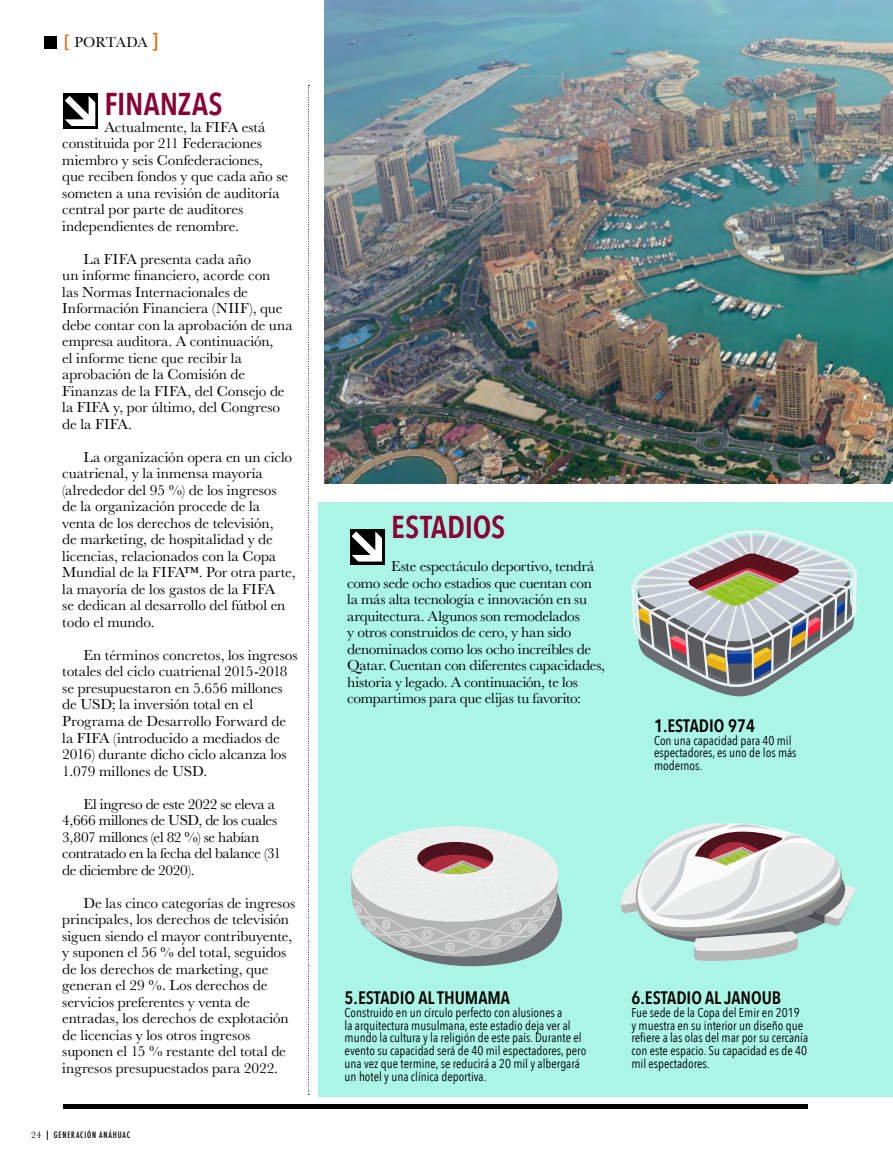
<style>
.page{position:relative;width:893px;height:1170px;background:#fff}
.page>*{position:absolute;margin:0;border:0;box-sizing:border-box;transform-origin:0 0}
.t1{font:600 31.5px "Avenir Next Condensed";letter-spacing:-.005em;color:#8a0033}
.t2{font:600 18px "Avenir Next Condensed";color:#000}
.t3{font:15px/16.5px "Baskerville";letter-spacing:-.01em;color:#000}
.t4{font:14.85px "Baskerville";letter-spacing:-.015em;color:#000}
.t5{font:12.75px/12.8px "Avenir Next Condensed";color:#000}
.t6{font:500 condensed 8.55px "Futura";letter-spacing:.095em;color:#000}
.s1{font-family:"Futura";font-weight:500;font-stretch:condensed;color:#e76100}
.s2{font-family:"Futura";font-weight:500;font-stretch:condensed;font-size:17.1px;color:#e76100}
.s3{font-family:"Baskerville";font-weight:400;font-stretch:normal;font-size:9.9px}
.s4{font-size:9.9px}
</style>
<div class="page">
<div style="left:64px;top:1103px;width:744px;height:5px;background:#000"></div>
<div style="left:44px;top:36px;width:13px;height:12px;background:#000"></div>
<svg style="left:308px;top:85px;width:1px;height:1009px"></svg>
<div style="left:319px;top:502px;width:574px;height:594px;background:#abf5e7"></div>
<svg style="left:631px;top:530px;width:226px;height:166px"></svg>
<svg style="left:621px;top:823px;width:235px;height:138px"></svg>
<svg style="left:351px;top:826px;width:212px;height:140px"></svg>
<img style="left:324px;top:0;width:569px;height:483px">
<div style="left:63px;top:93px;width:35px;height:36px;background:#000"></div>
<svg style="left:65px;top:96px;width:30px;height:30px"></svg>
<svg style="left:350px;top:529px;width:35px;height:35px"></svg>
<svg style="left:351px;top:531px;width:31px;height:30px"></svg>
<p class="t4" style="left:64px;top:33px;width:96px"><span class="s1">[</span> PORTADA <span class="s2">]</span></p>
<h1 class="t1" style="left:105px;top:77px;width:120px">FINANZAS</h1>
<p class="t3" style="left:62px;top:119px;width:227px;text-indent:42px">Actualmente, la FIFA está constituida por 211 Federaciones miembro y seis Confederaciones, que reciben fondos y que cada año se someten a una revisión de auditoría central por parte de auditores independientes de renombre.</p>
<p class="t3" style="left:62px;top:251px;width:232px;text-indent:21px">La FIFA presenta cada año<br>un informe financiero, acorde con<br>las Normas Internacionales de<br>Información Financiera (NIIF), que debe contar con la aprobación de una empresa auditora. A continuación,<br>el informe tiene que recibir la aprobación de la Comisión de<br>Finanzas de la FIFA, del Consejo de la FIFA y, por último, del Congreso de la FIFA.</p>
<p class="t3" style="left:62px;top:449px;width:235px;text-indent:21px">La organización opera en un ciclo cuatrienal, y la inmensa mayoría (alrededor del 95 %) de los ingresos<br>de la organización procede de la venta de los derechos de televisión,<br>de marketing, de hospitalidad y de licencias, relacionados con la Copa<br>Mundial de la FIFA™. Por otra parte, la mayoría de los gastos de la FIFA<br>se dedican al desarrollo del fútbol en todo el mundo.</p>
<p class="t3" style="left:62px;top:647px;width:237px;text-indent:21px">En términos concretos, los ingresos totales del ciclo cuatrienal 2015-2018 se presupuestaron en 5.656 millones de USD; la inversión total en el Programa de Desarrollo Forward de la FIFA (introducido a mediados de 2016) durante dicho ciclo alcanza los 1.079 millones de USD.</p>
<p class="t3" style="left:62px;top:795px;width:220px;text-indent:21px">El ingreso de este 2022 se eleva a<br>4,666 millones de USD, de los cuales<br>3,807 millones (el 82 %) se habían contratado en la fecha del balance (31 de diciembre de 2020).</p>
<p class="t3" style="left:62px;top:894px;width:234px;text-indent:21px">De las cinco categorías de ingresos principales, los derechos de televisión siguen siendo el mayor contribuyente, y suponen el 56 % del total, seguidos de los derechos de marketing, que generan el 29 %. Los derechos de servicios preferentes y venta de entradas, los derechos de explotación de licencias y los otros ingresos suponen el 15 % restante del total de ingresos presupuestados para 2022.</p>
<p class="t6" style="left:31px;top:1128px;width:101px"><span class="s3">24</span> <span class="s4">|</span> GENERACIÓN ANÁHUAC</p>
<h1 class="t1" style="left:391px;top:500px;width:116px">ESTADIOS</h1>
<p class="t3" style="left:347px;top:558px;width:259px;text-indent:44px">Este espectáculo deportivo, tendrá como sede ocho estadios que cuentan con la más alta tecnología e innovación en su arquitectura. Algunos son remodelados<br>y otros construidos de cero, y han sido denominados como los ocho increíbles de Qatar. Cuentan con diferentes capacidades, historia y legado. A continuación, te los compartimos para que elijas tu favorito:</p>
<p class="t2" style="left:654px;top:710px;width:102px">1.ESTADIO 974</p>
<p class="t5" style="left:654px;top:733px;width:144px">Con una capacidad para 40 mil espectadores, es uno de los más modernos.</p>
<p class="t2" style="left:345px;top:982px;width:167px">5.ESTADIO AL THUMAMA</p>
<p class="t5" style="left:345px;top:1005px;width:243px">Construido en un círculo perfecto con alusiones a<br>la arquitectura musulmana, este estadio deja ver al mundo la cultura y la religión de este país. Durante el evento su capacidad será de 40 mil espectadores, pero una vez que termine, se reducirá a 20 mil y albergará un hotel y una clínica deportiva.</p>
<p class="t2" style="left:631px;top:982px;width:151px">6.ESTADIO AL JANOUB</p>
<p class="t5" style="left:631px;top:1005px;width:178px">Fue sede de la Copa del Emir en 2019<br>y muestra en su interior un diseño que refiere a las olas del mar por su cercanía con este espacio. Su capacidad es de 40 mil espectadores.</p>
</div>
